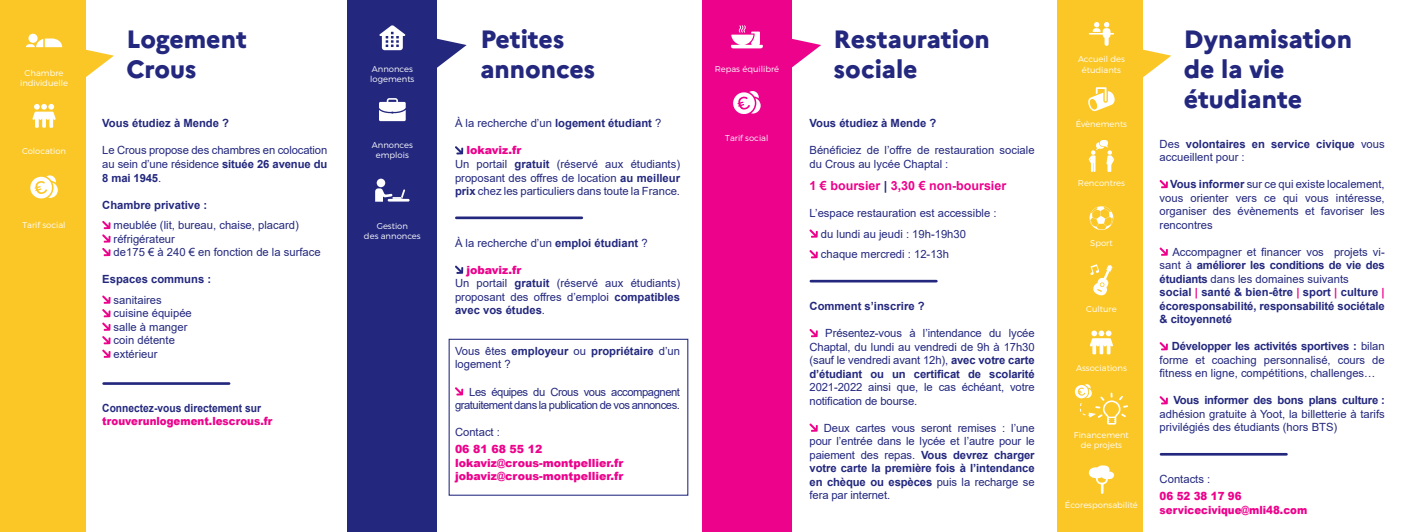
<style>
.page{position:relative;width:1404px;height:532px;background:#fff}
.page>*{position:absolute;margin:0;border:0;box-sizing:border-box;transform-origin:0 0}
.t1{font:800 25px/30px "Marianne";color:#23287e}
.t2{font:700 12.5px "Arial";color:#ed028c}
.t3{font:11.25px/13.5px "Arial";color:#23287e}
.t4{font:700 11.25px/13.5px "Arial";color:#23287e}
.t5{font:11.25px/13.5px "Arial";letter-spacing:-.04em;color:#23287e;text-align:right}
.t6{font:900 11.25px/13.5px "Arial";color:#ed028c}
.t7{font:900 11.25px/13.5px "Arial";color:#ed028c;scale:.91 1}
.t8{font:700 11.25px "Arial";letter-spacing:-.02em;color:#23287e}
.t9{font:700 11.25px "Arial";color:#23287e;scale:.91 1}
.t10{font:300 8.38px/10.1px "Montserrat";color:#fff;text-align:center}
.s1{font-weight:700}
.s2{font-weight:900;color:#ed028c}
.s3{color:#23287e}
.s4{font-weight:400}
.s5{color:#ed028c}
</style>
<div class="page">
<svg style="left:1159px;top:180px;width:8px;height:8px"></svg>
<svg style="left:1159px;top:247px;width:8px;height:9px"></svg>
<svg style="left:1159px;top:342px;width:8px;height:8px"></svg>
<svg style="left:1159px;top:396px;width:8px;height:8px"></svg>
<hr style="left:1160px;top:453px;width:126px;height:2px;background:#23287e">
<svg style="left:455px;top:146px;width:8px;height:8px"></svg>
<hr style="left:456px;top:216px;width:125px;height:3px;background:#23287e">
<svg style="left:455px;top:265px;width:8px;height:9px"></svg>
<svg style="left:455px;top:387px;width:8px;height:8px"></svg>
<div style="left:448px;top:338px;width:240px;height:157px;border:1px solid #23287e"></div>
<svg style="left:809px;top:229px;width:8px;height:9px"></svg>
<svg style="left:809px;top:250px;width:8px;height:8px"></svg>
<hr style="left:810px;top:280px;width:126px;height:2px;background:#23287e">
<svg style="left:809px;top:329px;width:8px;height:8px"></svg>
<svg style="left:809px;top:423px;width:8px;height:8px"></svg>
<svg style="left:102px;top:221px;width:8px;height:21px"></svg>
<svg style="left:102px;top:248px;width:8px;height:8px"></svg>
<svg style="left:102px;top:295px;width:8px;height:63px"></svg>
<hr style="left:104px;top:382px;width:125px;height:3px;background:#23287e">
<svg style="left:1142px;top:48px;width:29px;height:30px"></svg>
<svg style="left:437px;top:38px;width:29px;height:30px"></svg>
<svg style="left:791px;top:37px;width:30px;height:31px"></svg>
<svg style="left:85px;top:48px;width:29px;height:30px"></svg>
<div style="left:1056px;top:0;width:86px;height:531px;background:#fbc727"></div>
<svg style="left:1088px;top:22px;width:25px;height:24px"></svg>
<svg style="left:1088px;top:87px;width:27px;height:24px"></svg>
<svg style="left:1088px;top:140px;width:26px;height:32px"></svg>
<svg style="left:1089px;top:206px;width:24px;height:24px"></svg>
<svg style="left:1090px;top:264px;width:22px;height:32px"></svg>
<svg style="left:1089px;top:330px;width:24px;height:24px"></svg>
<svg style="left:1074px;top:384px;width:54px;height:40px"></svg>
<svg style="left:1088px;top:465px;width:26px;height:28px"></svg>
<div style="left:347px;top:0;width:90px;height:531px;background:#23287e"></div>
<svg style="left:379px;top:25px;width:26px;height:25px"></svg>
<svg style="left:379px;top:98px;width:26px;height:23px"></svg>
<hr style="left:387px;top:199px;width:22px;height:2px;background:#fff">
<svg style="left:375px;top:188px;width:30px;height:14px"></svg>
<div style="left:376px;top:178px;width:9px;height:9px;background:#fff;border-radius:50%"></div>
<div style="left:702px;top:0;width:89px;height:531px;background:#ed028c"></div>
<svg style="left:731px;top:25px;width:31px;height:23px"></svg>
<svg style="left:733px;top:91px;width:27px;height:23px"></svg>
<div style="left:0;top:0;width:85px;height:531px;background:#fbc727"></div>
<div style="left:28px;top:34px;width:10px;height:9px;background:#fff;border-radius:50%"></div>
<svg style="left:26px;top:38px;width:36px;height:9px"></svg>
<svg style="left:32px;top:104px;width:24px;height:24px"></svg>
<svg style="left:30px;top:175px;width:28px;height:23px"></svg>
<p class="t10" style="left:20px;top:67px;width:49px">Chambre individuelle</p>
<p class="t10" style="left:22px;top:146px;width:46px">Colocation</p>
<p class="t10" style="left:22px;top:220px;width:45px">Tarif social</p>
<h1 class="t1" style="left:126px;top:25px;width:122px">Logement<br>Crous</h1>
<p class="t4" style="left:102px;top:118px;width:128px">Vous étudiez à Mende ?</p>
<p class="t3" style="left:102px;top:145px;width:227px;text-align:justify">Le Crous propose des chambres en colocation au sein d’une résidence <span class="s1">située 26 avenue du 8 mai 1945</span>.</p>
<p class="t4" style="left:102px;top:199px;width:107px">Chambre privative :</p>
<p class="t3" style="left:114px;top:219px;width:209px">meublée (lit, bureau, chaise, placard) réfrigérateur<br>de175 € à 240 € en fonction de la surface</p>
<p class="t4" style="left:102px;top:273px;width:110px">Espaces communs :</p>
<p class="t3" style="left:114px;top:294px;width:80px">sanitaires cuisine équipée salle à manger coin détente extérieur</p>
<p class="t9" style="left:102px;top:403px;width:176px">Connectez-vous directement sur</p>
<p class="t7" style="left:102px;top:415px;width:188px">trouverunlogement.lescrous.fr</p>
<p class="t10" style="left:370px;top:64px;width:46px;text-align:left">Annonces logements</p>
<p class="t10" style="left:372px;top:139px;width:43px">Annonces emplois</p>
<p class="t10" style="left:364px;top:220px;width:58px">Gestion<br>des annonces</p>
<h1 class="t1" style="left:480px;top:25px;width:116px">Petites annonces</h1>
<p class="t3" style="left:455px;top:118px;width:208px">À la recherche d’un <span class="s1">logement étudiant</span> ?</p>
<p class="t3" style="left:455px;top:145px;width:227px;text-indent:11px"><span class="s2">lokaviz.fr<br></span>Un portail <span class="s1">gratuit</span> (réservé aux étudiants) proposant des offres de location <span class="s1">au meilleur prix</span> chez les particuliers dans toute la France.</p>
<p class="t3" style="left:455px;top:237px;width:194px">À la recherche d’un <span class="s1">emploi étudiant</span> ?</p>
<p class="t3" style="left:455px;top:264px;width:227px;text-indent:11px"><span class="s2">jobaviz.fr<br></span>Un portail <span class="s1">gratuit</span> (réservé aux étudiants) proposant des offres d’emploi <span class="s1">compatibles avec vos études</span>.</p>
<p class="t3" style="left:455px;top:345px;width:226px">Vous êtes <span class="s1">employeur</span> ou <span class="s1">propriétaire</span> d’un logement ?</p>
<p class="t5" style="left:455px;top:385px;width:226px">Les équipes du Crous vous accompagnent gratuitement dans la publication de vos annonces.</p>
<p class="t3" style="left:455px;top:426px;width:47px">Contact :</p>
<p class="t6" style="left:455px;top:443px;width:170px">06 81 68 55 12 lokaviz@crous-montpellier.fr jobaviz@crous-montpellier.fr</p>
<p class="t10" style="left:714px;top:64px;width:66px">Repas équilibré</p>
<p class="t10" style="left:725px;top:133px;width:45px">Tarif social</p>
<h1 class="t1" style="left:833px;top:25px;width:158px">Restauration sociale</h1>
<p class="t4" style="left:809px;top:118px;width:128px">Vous étudiez à Mende ?</p>
<p class="t3" style="left:809px;top:144px;width:226px">Bénéficiez de l’offre de restauration sociale du Crous au lycée Chaptal :</p>
<p class="t2" style="left:809px;top:181px;width:198px">1 € boursier <span class="s3">|</span> 3,30 € non-boursier</p>
<p class="t3" style="left:820px;top:204px;width:177px;line-height:20.6px;text-indent:-11px">L’espace restauration est accessible : du lundi au jeudi : 19h-19h30 chaque mercredi : 12-13h</p>
<p class="t4" style="left:809px;top:300px;width:117px">Comment s’inscrire ?</p>
<p class="t3" style="left:809px;top:327px;width:227px;text-align:justify;text-indent:16px">Présentez-vous à l’intendance du lycée Chaptal, du lundi au vendredi de 9h à 17h30 (sauf le vendredi avant 12h), <span class="s1">avec votre carte d’étudiant ou un certificat de scolarité</span></p>
<p class="t3" style="left:809px;top:381px;width:226px">2021-2022 ainsi que, le cas échéant, votre notification de bourse.</p>
<p class="t3" style="left:809px;top:422px;width:226px;text-align:justify;text-indent:14px">Deux cartes vous seront remises : l’une pour l’entrée dans le lycée et l’autre pour le paiement des repas. <span class="s1">Vous devrez charger votre carte la première fois à l’intendance en chèque ou espèces</span> puis la recharge se fera par internet.</p>
<p class="t10" style="left:1077px;top:54px;width:48px">Accueil des étudiants</p>
<p class="t10" style="left:1075px;top:118px;width:53px">Évènements</p>
<p class="t10" style="left:1077px;top:178px;width:48px">Rencontres</p>
<p class="t10" style="left:1090px;top:237px;width:24px">Sport</p>
<p class="t10" style="left:1086px;top:303px;width:32px">Culture</p>
<p class="t10" style="left:1075px;top:362px;width:52px">Associations</p>
<p class="t10" style="left:1073px;top:429px;width:56px">Financement de projets</p>
<p class="t10" style="left:1064px;top:499px;width:74px">Écoresponsabilité</p>
<h1 class="t1" style="left:1183px;top:25px;width:170px">Dynamisation de la vie étudiante</h1>
<p class="t4" style="left:1159px;top:138px;width:226px"><span class="s4">Des</span> volontaires en service civique <span class="s4">vous accueillent pour :</span></p>
<p class="t3" style="left:1159px;top:178px;width:226px;text-align:justify;text-indent:10px"><span class="s1">Vous informer</span> sur ce qui existe localement, vous orienter vers ce qui vous intéresse, organiser des évènements et favoriser les rencontres</p>
<p class="t4" style="left:1159px;top:246px;width:227px;text-indent:13px"><span class="s4">Accompagner et financer vos projets vi&shy;sant à</span> améliorer les conditions de vie des étudiants <span class="s4">dans les domaines suivants<br></span>social <span class="s5">|</span> santé &amp; bien-être <span class="s5">|</span> sport <span class="s5">|</span> culture <span class="s5">| </span>écoresponsabilité, responsabilité sociétale &amp; citoyenneté</p>
<p class="t3" style="left:1159px;top:340px;width:226px;text-align:justify;text-indent:12px"><span class="s1">Développer les activités sportives :</span> bilan forme et coaching personnalisé, cours de fitness en ligne, compétitions, challenges…</p>
<p class="t8" style="left:1173px;top:396px;width:213px">Vous informer des bons plans culture :</p>
<p class="t3" style="left:1159px;top:408px;width:227px">adhésion gratuite à Yoot, la billetterie à tarifs privilégiés des étudiants (hors BTS)</p>
<p class="t3" style="left:1159px;top:473px;width:52px">Contacts :</p>
<p class="t7" style="left:1159px;top:490px;width:164px">06 52 38 17 96 servicecivique@mli48.com</p>
</div>
